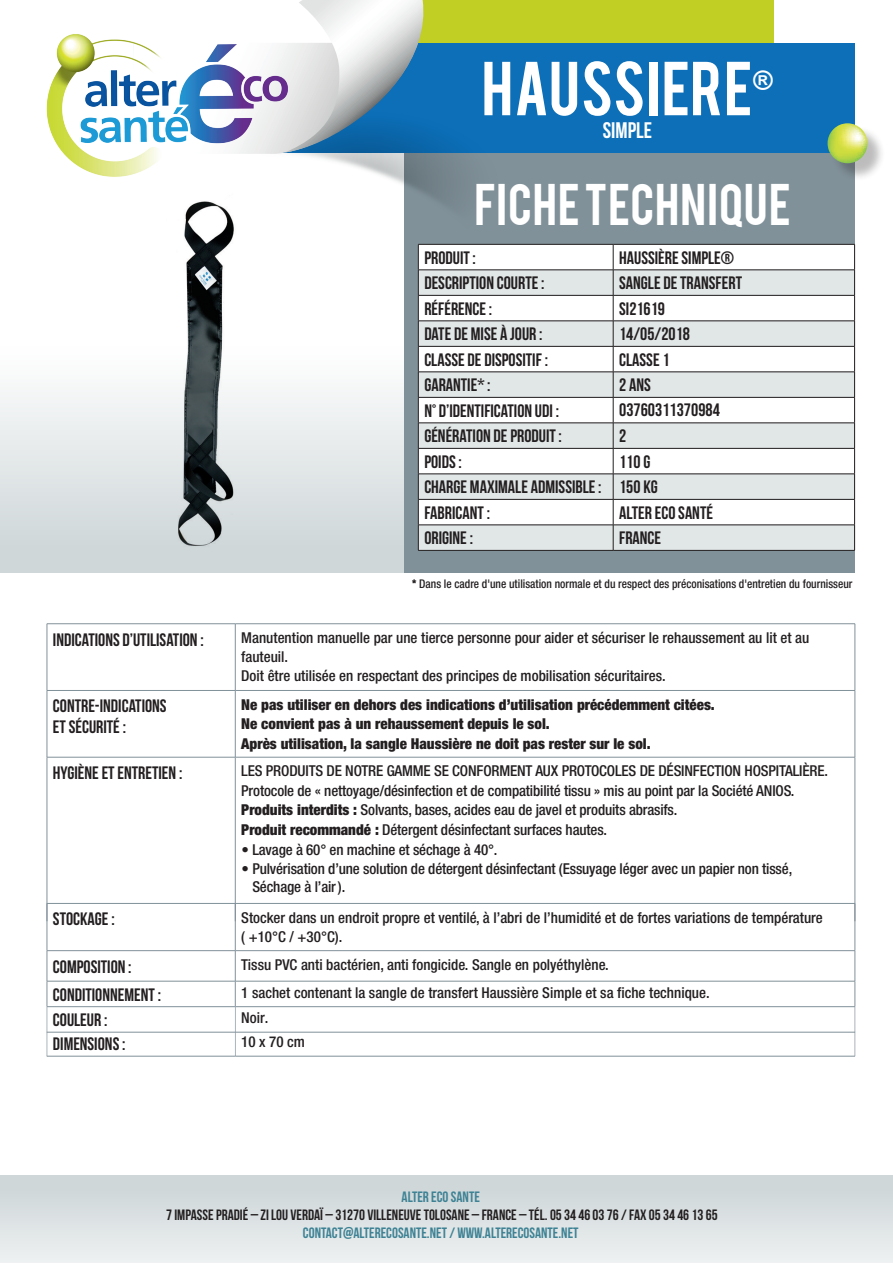
<style>
.page{position:relative;width:893px;height:1263px;background:#fff}
.page>*{position:absolute;margin:0;border:0;box-sizing:border-box;transform-origin:0 0}
.t1{font:60px "Bebas";letter-spacing:.02em;color:#fff}
.t2{font:46.2px "Bebas";letter-spacing:.02em;color:#fff}
.t3{font:26.25px "Impact";color:#fff}
.t4{font:22.5px "Bebas Neue";color:#fff}
.t5{font:18px/25.5px "Bebas Neue";color:#231f20}
.t6{font:18px "Bebas Neue";color:#231f20}
.t7{font:500 condensed 15px/19.5px "Helvetica Neue LT Std";letter-spacing:-.005em;color:#231f20}
.t8{font:900 condensed 15px/19.5px "Helvetica Neue LT Std";color:#231f20}
.t9{font:15px "Bebas Neue";color:#231f20}
.t10{font:15px "Bebas Neue";color:#3d8294}
.t11{font:500 condensed 12px "Helvetica Neue LT Std";color:#231f20;scale:.95 1}
.s1{font-weight:900}
.s2{font-style:inherit}
</style>
<div class="page">
<div style="left:383px;top:0;width:391px;height:44px;background:#c1ce23"></div>
<div style="left:0;top:1175px;width:893px;height:88px;background:linear-gradient(to bottom,#cbd3d5,#edf0f1)"></div>
<div style="left:404px;top:54px;width:451px;height:518px;background:#819199"></div>
<div style="left:643px;top:43px;width:212px;height:110px;background:#0c6fb8"></div>
<img style="left:302px;top:43px;width:341px;height:260px">
<svg style="left:299px;top:0;width:125px;height:154px"></svg>
<img style="left:46px;top:24px;width:256px;height:153px">
<div style="left:1px;top:346px;width:403px;height:226px;background:linear-gradient(to bottom,#fff,#cbd3d6)"></div>
<div style="left:419px;top:245px;width:435px;height:25px;background:#fff"></div>
<svg style="left:419px;top:271px;width:435px;height:279px;background:#ebeeee"></svg>
<hr style="left:418px;top:244px;width:195px;height:1px;background:#231f20">
<hr style="left:613px;top:244px;width:242px;height:1px;background:#231f20">
<hr style="left:418px;top:270px;width:195px;height:1px;background:#231f20">
<hr style="left:613px;top:270px;width:242px;height:1px;background:#231f20">
<hr style="left:418px;top:295px;width:195px;height:1px;background:#231f20">
<hr style="left:613px;top:295px;width:242px;height:1px;background:#231f20">
<hr style="left:418px;top:321px;width:195px;height:1px;background:#231f20">
<hr style="left:418px;top:346px;width:195px;height:1px;background:#231f20">
<hr style="left:613px;top:321px;width:242px;height:1px;background:#231f20">
<hr style="left:613px;top:346px;width:242px;height:1px;background:#231f20">
<hr style="left:418px;top:372px;width:195px;height:1px;background:#231f20">
<hr style="left:418px;top:397px;width:195px;height:1px;background:#231f20">
<hr style="left:613px;top:372px;width:242px;height:1px;background:#231f20">
<hr style="left:613px;top:397px;width:242px;height:1px;background:#231f20">
<hr style="left:418px;top:423px;width:195px;height:1px;background:#231f20">
<hr style="left:418px;top:448px;width:195px;height:1px;background:#231f20">
<hr style="left:613px;top:423px;width:242px;height:1px;background:#231f20">
<hr style="left:613px;top:448px;width:242px;height:1px;background:#231f20">
<hr style="left:418px;top:474px;width:195px;height:1px;background:#231f20">
<hr style="left:418px;top:499px;width:195px;height:1px;background:#231f20">
<hr style="left:613px;top:474px;width:242px;height:1px;background:#231f20">
<hr style="left:613px;top:499px;width:242px;height:1px;background:#231f20">
<hr style="left:418px;top:525px;width:195px;height:1px;background:#231f20">
<svg style="left:418px;top:245px;width:1px;height:305px"></svg>
<hr style="left:418px;top:550px;width:195px;height:1px;background:#231f20">
<hr style="left:613px;top:525px;width:242px;height:1px;background:#231f20">
<svg style="left:613px;top:245px;width:1px;height:305px"></svg>
<svg style="left:854px;top:245px;width:1px;height:305px"></svg>
<hr style="left:613px;top:550px;width:242px;height:1px;background:#231f20">
<svg style="left:48px;top:691px;width:807px;height:66px"></svg>
<hr style="left:47px;top:623px;width:188px;height:1px;background:#819199">
<hr style="left:47px;top:624px;width:1px;height:66px;background:#819199">
<hr style="left:235px;top:623px;width:620px;height:1px;background:#819199">
<hr style="left:235px;top:624px;width:1px;height:66px;background:#819199">
<hr style="left:855px;top:624px;width:1px;height:66px;background:#819199">
<hr style="left:47px;top:690px;width:188px;height:1px;background:#819199">
<hr style="left:47px;top:691px;width:1px;height:66px;background:#819199">
<hr style="left:235px;top:690px;width:620px;height:1px;background:#819199">
<hr style="left:235px;top:691px;width:1px;height:66px;background:#819199">
<hr style="left:855px;top:691px;width:1px;height:66px;background:#819199">
<hr style="left:47px;top:757px;width:188px;height:1px;background:#819199">
<hr style="left:47px;top:757px;width:1px;height:164px;background:#819199">
<hr style="left:235px;top:757px;width:620px;height:1px;background:#819199">
<hr style="left:235px;top:757px;width:1px;height:164px;background:#819199">
<hr style="left:855px;top:757px;width:1px;height:164px;background:#819199">
<hr style="left:47px;top:903px;width:188px;height:1px;background:#819199">
<hr style="left:47px;top:904px;width:1px;height:46px;background:#819199">
<hr style="left:235px;top:903px;width:620px;height:1px;background:#819199">
<hr style="left:235px;top:904px;width:1px;height:46px;background:#819199">
<hr style="left:855px;top:904px;width:1px;height:46px;background:#819199">
<hr style="left:47px;top:950px;width:188px;height:1px;background:#819199">
<hr style="left:47px;top:951px;width:1px;height:30px;background:#819199">
<hr style="left:235px;top:950px;width:620px;height:1px;background:#819199">
<hr style="left:235px;top:951px;width:1px;height:30px;background:#819199">
<hr style="left:855px;top:951px;width:1px;height:30px;background:#819199">
<hr style="left:47px;top:981px;width:188px;height:1px;background:#819199">
<svg style="left:47px;top:981px;width:1px;height:25px"></svg>
<hr style="left:235px;top:981px;width:620px;height:1px;background:#819199">
<svg style="left:235px;top:981px;width:1px;height:25px"></svg>
<svg style="left:855px;top:981px;width:1px;height:25px"></svg>
<hr style="left:47px;top:1006px;width:188px;height:1px;background:#819199">
<hr style="left:47px;top:1007px;width:1px;height:49px;background:#819199">
<hr style="left:235px;top:1006px;width:620px;height:1px;background:#819199">
<hr style="left:235px;top:1007px;width:1px;height:49px;background:#819199">
<hr style="left:855px;top:1007px;width:1px;height:49px;background:#819199">
<hr style="left:47px;top:1032px;width:188px;height:1px;background:#819199">
<hr style="left:235px;top:1032px;width:620px;height:1px;background:#819199">
<img style="left:166px;top:201px;width:72px;height:349px">
<div style="left:830px;top:126px;width:56px;height:56px;background:#231f20;opacity:.3"></div>
<svg style="left:827px;top:123px;width:40px;height:40px;background:#bbd176"></svg>
<hr style="left:47px;top:1056px;width:188px;height:1px;background:#819199">
<hr style="left:235px;top:1056px;width:620px;height:1px;background:#819199">
<h1 class="t1" style="left:482px;top:45px;width:272px">HAUSSIERE</h1>
<h3 class="t3" style="left:753px;top:63px;width:22px">®</h3>
<h3 class="t4" style="left:603px;top:118px;width:51px">SIMPLE</h3>
<h2 class="t2" style="left:474px;top:170px;width:318px">FICHE TECHNIQUE</h2>
<p class="t5" style="left:424px;top:245px;width:53px">PRODUIT :</p>
<p class="t5" style="left:619px;top:245px;width:116px">HAUSSIÈRE SIMPLE®</p>
<p class="t5" style="left:424px;top:270px;width:122px">DESCRIPTION COURTE :</p>
<p class="t5" style="left:619px;top:270px;width:124px">SANGLE DE TRANSFERT</p>
<p class="t5" style="left:424px;top:296px;width:69px">RÉFÉRENCE :</p>
<p class="t5" style="left:619px;top:296px;width:47px">SI21619</p>
<p class="t5" style="left:424px;top:321px;width:120px">DATE DE MISE À JOUR :</p>
<p class="t5" style="left:619px;top:321px;width:72px">14/05/2018</p>
<p class="t5" style="left:424px;top:347px;width:125px">CLASSE DE DISPOSITIF :</p>
<p class="t5" style="left:619px;top:347px;width:52px">CLASSE 1</p>
<p class="t5" style="left:424px;top:372px;width:68px">GARANTIE* :</p>
<p class="t5" style="left:619px;top:372px;width:33px">2 ANS</p>
<p class="t5" style="left:424px;top:398px;width:136px">N° D’IDENTIFICATION UDI :</p>
<p class="t6" style="left:619px;top:399px;width:102px">03760311370984</p>
<p class="t5" style="left:424px;top:423px;width:139px">GÉNÉRATION DE PRODUIT :</p>
<p class="t5" style="left:619px;top:423px;width:9px">2</p>
<p class="t5" style="left:424px;top:449px;width:39px">POIDS :</p>
<p class="t5" style="left:424px;top:449px;width:235px;text-indent:195px">110 G<br>CHARGE MAXIMALE ADMISSIBLE : 150 KG<br>FABRICANT :</p>
<p class="t5" style="left:619px;top:500px;width:95px">ALTER ECO SANTÉ</p>
<p class="t5" style="left:424px;top:525px;width:50px">ORIGINE :</p>
<p class="t5" style="left:619px;top:525px;width:44px">FRANCE</p>
<p class="t11" style="left:412px;top:576px;width:465px">* Dans le cadre d'une utilisation normale et du respect des préconisations d'entretien du fournisseur</p>
<p class="t5" style="left:53px;top:626px;width:152px">INDICATIONS D’UTILISATION :</p>
<p class="t7" style="left:241px;top:628px;width:570px;line-height:18.9px">Manutention manuelle par une tierce personne pour aider et sécuriser le rehaussement au lit et au fauteuil.<br>Doit être utilisée en respectant des principes de mobilisation sécuritaires.</p>
<p class="t5" style="left:53px;top:695px;width:115px;line-height:21px">CONTRE-INDICATIONS<br>ET SÉCURITÉ :</p>
<p class="t8" style="left:241px;top:694px;width:475px">Ne pas utiliser en dehors des indications d’utilisation précédemment citées.<br>Ne convient pas à un rehaussement depuis le sol.<br>Après utilisation, la sangle Haussière ne doit pas rester sur le sol.</p>
<p class="t5" style="left:53px;top:760px;width:131px">HYGIÈNE ET ENTRETIEN :</p>
<p class="t7" style="left:241px;top:761px;width:588px">LES PRODUITS DE NOTRE GAMME SE CONFORMENT AUX PROTOCOLES DE DÉSINFECTION HOSPITALIÈRE.<br>Protocole de « nettoyage/désinfection et de compatibilité tissu » mis au point par la Société ANIOS.<br><span class="s1">Produits interdits :</span> Solvants, bases, acides eau de javel et produits abrasifs.<br><span class="s1">Produit recommandé :</span> Détergent désinfectant surfaces hautes.</p>
<p class="t7" style="left:242px;top:839px;width:257px">• Lavage à 60° en machine et séchage à 40°.</p>
<p class="t7" style="left:252px;top:860px;width:541px;line-height:18px;text-indent:-11px">• Pulvérisation d’une solution de détergent désinfectant (Essuyage léger avec un papier non tissé,<br>Séchage à l’air ).</p>
<p class="t5" style="left:53px;top:906px;width:63px">STOCKAGE :</p>
<p class="t7" style="left:241px;top:907px;width:583px">Stocker dans un endroit propre et ventilé, à l’abri de l’humidité et de fortes variations de température ( +10°C / +30°C).</p>
<p class="t5" style="left:53px;top:953px;width:80px">COMPOSITION :</p>
<p class="t7" style="left:241px;top:954px;width:369px">Tissu PVC anti bactérien, anti fongicide. Sangle en polyéthylène.</p>
<p class="t5" style="left:53px;top:981px;width:110px">CONDITIONNEMENT :</p>
<p class="t7" style="left:241px;top:982px;width:470px">1 sachet contenant la sangle de transfert Haussière Simple et sa fiche technique.</p>
<p class="t5" style="left:53px;top:1007px;width:56px">COULEUR :</p>
<p class="t7" style="left:241px;top:1008px;width:29px">Noir.</p>
<p class="t6" style="left:53px;top:1034px;width:74px">DIMENSIONS <span class="s2">:</span></p>
<p class="t7" style="left:241px;top:1032px;width:65px">10 x 70 cm</p>
<p class="t10" style="left:402px;top:1188px;width:80px">ALTER ECO SANTE</p>
<p class="t9" style="left:166px;top:1206px;width:553px">7 IMPASSE PRADIÉ – ZI LOU VERDAÏ – 31270 VILLENEUVE TOLOSANE – FRANCE – TÉL. 05 34 46 03 76 / FAX 05 34 46 13 65</p>
<p class="t10" style="left:303px;top:1224px;width:277px">CONTACT@ALTERECOSANTE.NET / WWW.ALTERECOSANTE.NET</p>
</div>
